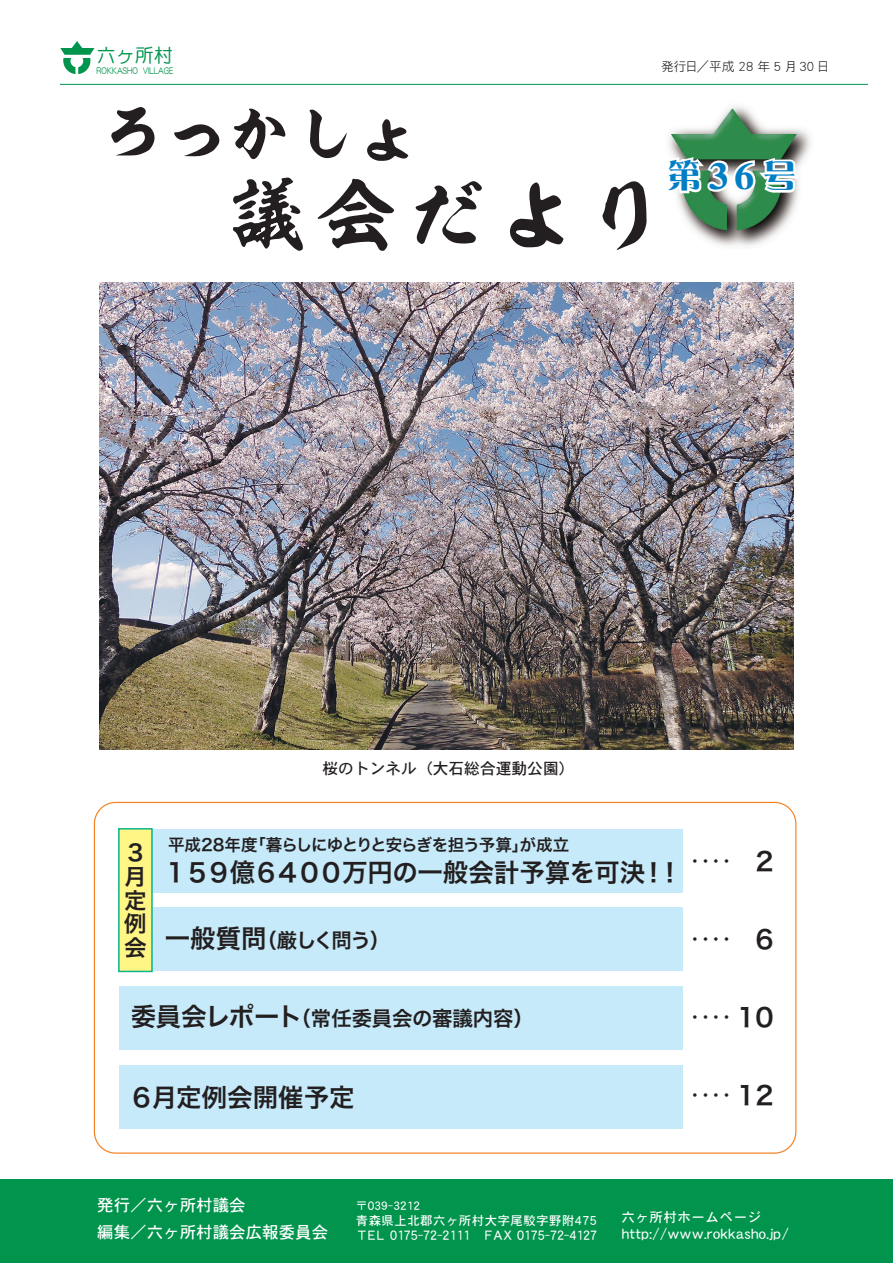
<style>
.page{position:relative;width:893px;height:1263px;background:#fff}
.page>*{position:absolute;margin:0;border:0;box-sizing:border-box;transform-origin:0 0}
.t1{font:33px "DF Lei Ga So Std W9";color:#0072bc}
.t2{font:25.5px "Hira Kaku Pro W6";letter-spacing:-.03em;color:#231f20}
.t3{font:25.5px "Hira Kaku Pro W6";letter-spacing:-.005em;color:#231f20}
.t4{font:22.5px/23.5px "Hira Kaku Pro W6";color:#231f20}
.t5{font:21px "Hira Kaku Pro W3";color:#231f20}
.t6{font:20.4px "Hira Kaku Pro W6";letter-spacing:-.015em;color:#231f20}
.t7{font:500 18.75px "DFP Maru Gothic CID";color:#00944d}
.t8{font:16.5px "Hira Kaku Pro W6";letter-spacing:-.055em;color:#231f20}
.t9{font:16.5px/26.4px "DFPHS Gothic CID W5";color:#fff}
.t10{font:15.75px "DFPHS Gothic CID W5";color:#231f20}
.t11{font:14.25px "DFPHS Gothic CID W5";letter-spacing:.04em;color:#fff}
.t12{font:13.5px "DFPHS Gothic CID W5";letter-spacing:.04em;color:#fff}
.t13{font:13.05px "DFPHS Gothic CID W5";letter-spacing:-.01em;color:#fff;scale:.95 1}
.t14{font:12.75px "DF Gothic P Pro 5 W3";letter-spacing:-.005em;color:#231f20}
.t15{font:12.45px "DFPHS Gothic CID W5";letter-spacing:.035em;color:#fff}
.t16{font:11.7px "DFPHS Gothic CID W5";letter-spacing:.01em;color:#fff}
.t17{font:500 9px "DFP Maru Gothic CID";letter-spacing:-.005em;color:#00944d;scale:.83 1}
.s1{font-size:39.6px}
.s2{font-size:25.5px}
</style>
<div class="page">
<svg style="left:60px;top:41px;width:34px;height:33px"></svg>
<img style="left:669px;top:106px;width:141px;height:140px">
<svg style="left:669px;top:155px;width:135px;height:41px"></svg>
<div style="left:119px;top:829px;width:564px;height:63px;background:#c6eafa"></div>
<div style="left:119px;top:907px;width:564px;height:64px;background:#c6eafa"></div>
<div style="left:119px;top:986px;width:564px;height:64px;background:#c6eafa"></div>
<div style="left:119px;top:1065px;width:564px;height:64px;background:#c6eafa"></div>
<hr style="left:60px;top:84px;width:808px;height:1px;background:#00944d">
<div style="left:118px;top:828px;width:35px;height:144px;background:#fff685;border:2px solid #0ab38d"></div>
<svg style="left:602px;top:181px;width:45px;height:69px"></svg>
<svg style="left:111px;top:107px;width:44px;height:49px"></svg>
<svg style="left:318px;top:178px;width:76px;height:73px"></svg>
<svg style="left:174px;top:124px;width:46px;height:32px"></svg>
<svg style="left:309px;top:109px;width:38px;height:49px"></svg>
<svg style="left:416px;top:181px;width:66px;height:63px"></svg>
<svg style="left:233px;top:177px;width:70px;height:74px"></svg>
<svg style="left:510px;top:182px;width:53px;height:65px"></svg>
<svg style="left:367px;top:119px;width:41px;height:42px"></svg>
<svg style="left:234px;top:108px;width:52px;height:52px"></svg>
<div style="left:0;top:1179px;width:893px;height:84px;background:#00944d"></div>
<img style="left:100px;top:282px;width:693px;height:467px">
<p class="t7" style="left:97px;top:45px;width:78px">六ヶ所村</p>
<p class="t17" style="left:97px;top:66px;width:94px">ROKKASHO VILLAGE</p>
<p class="t14" style="left:661px;top:57px;width:170px">発行日／平成 28 年 ５ 月 30 日</p>
<p class="t1" style="left:667px;top:158px;width:130px">第<span class="s1">36</span>号</p>
<p class="t10" style="left:322px;top:760px;width:254px">桜のトンネル（大石総合運動公園）</p>
<p class="t8" style="left:168px;top:830px;width:403px">平成28年度「暮らしにゆとりと安らぎを担う予算」が成立</p>
<p class="t4" style="left:124px;top:840px;width:24px">３月定例会</p>
<p class="t2" style="left:131px;top:850px;width:554px">　 １５９億６４００万円の一般会計予算を可決！！</p>
<p class="t6" style="left:139px;top:922px;width:253px"><span class="s2">　一般質問</span>（厳しく問う）</p>
<p class="t6" style="left:131px;top:1000px;width:405px"><span class="s2">委員会レポート</span>（常任委員会の審議内容）</p>
<p class="t5" style="left:685px;top:842px;width:54px">・・・・</p>
<p class="t3" style="left:755px;top:838px;width:20px">2</p>
<p class="t5" style="left:685px;top:920px;width:54px">・・・・</p>
<p class="t3" style="left:755px;top:916px;width:20px">6</p>
<p class="t5" style="left:685px;top:998px;width:54px">・・・・</p>
<p class="t3" style="left:737px;top:994px;width:38px">10</p>
<p class="t3" style="left:129px;top:1075px;width:227px">６月定例会開催予定</p>
<p class="t5" style="left:685px;top:1076px;width:54px">・・・・</p>
<p class="t3" style="left:737px;top:1072px;width:38px">12</p>
<p class="t9" style="left:97px;top:1192px;width:232px">発行／六ヶ所村議会<br>編集／六ヶ所村議会広報委員会</p>
<p class="t16" style="left:356px;top:1199px;width:66px">〒039-3212</p>
<p class="t15" style="left:356px;top:1213px;width:242px">青森県上北郡六ヶ所村大字尾駮字野附475</p>
<p class="t12" style="left:621px;top:1209px;width:141px">六ヶ所村ホームページ</p>
<p class="t13" style="left:358px;top:1228px;width:253px">T E L 0175-72-2111 FAX 0175-72-4127</p>
<p class="t11" style="left:622px;top:1226px;width:168px">http://www.rokkasho.jp/</p>
</div>
